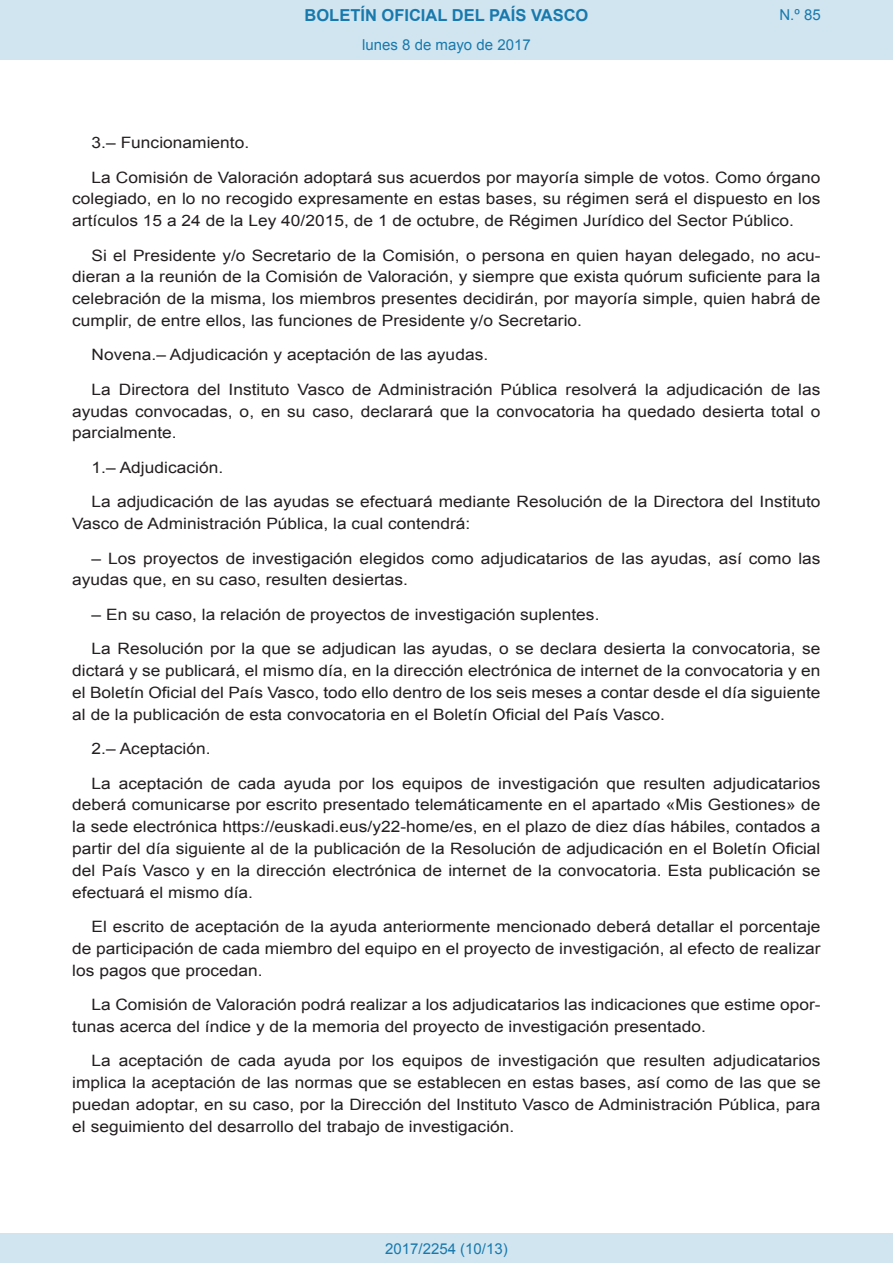
<style>
.page{position:relative;width:893px;height:1263px;background:#fff}
.page>*{position:absolute;margin:0;border:0;box-sizing:border-box;transform-origin:0 0}
.t1{font:700 16.5px "Arial";color:#1879ad}
.BOPVDetalle{font:15.6px/21.8px "Arial";color:#231f20;text-align:justify;scale:1.11 1}
.Paginacion_Centro{font:15px "Arial";color:#1879ad}
</style>
<div class="page">
<div style="left:0;top:0;width:893px;height:60px;background:#d0e5f0"></div>
<div style="left:0;top:1233px;width:893px;height:30px;background:#d0e5f0"></div>
<p class="t1" style="left:305px;top:4px;width:285px">BOLETÍN OFICIAL DEL PAÍS VASCO</p>
<p class="Paginacion_Centro" style="left:362px;top:35px;width:170px">lunes 8 de mayo de 2017</p>
<p class="Paginacion_Centro" style="left:779px;top:5px;width:43px">N.º 85</p>
<p class="BOPVDetalle" style="left:92px;top:132px;width:143px">3.– Funcionamiento.</p>
<p class="BOPVDetalle" style="left:72px;top:166px;width:676px;text-indent:19px">La Comisión de Valoración adoptará sus acuerdos por mayoría simple de votos. Como órgano colegiado, en lo no recogido expresamente en estas bases, su régimen será el dispuesto en los artículos 15 a 24 de la Ley 40/2015, de 1 de octubre, de Régimen Jurídico del Sector Público.</p>
<p class="BOPVDetalle" style="left:72px;top:244px;width:676px;text-indent:19px">Si el Presidente y/o Secretario de la Comisión, o persona en quien hayan delegado, no acu&shy;dieran a la reunión de la Comisión de Valoración, y siempre que exista quórum suficiente para la celebración de la misma, los miembros presentes decidirán, por mayoría simple, quien habrá de cumplir, de entre ellos, las funciones de Presidente y/o Secretario.</p>
<p class="BOPVDetalle" style="left:92px;top:344px;width:359px">Novena.– Adjudicación y aceptación de las ayudas.</p>
<p class="BOPVDetalle" style="left:72px;top:379px;width:676px;text-indent:19px">La Directora del Instituto Vasco de Administración Pública resolverá la adjudicación de las ayudas convocadas, o, en su caso, declarará que la convocatoria ha quedado desierta total o parcialmente.</p>
<p class="BOPVDetalle" style="left:92px;top:457px;width:120px">1.– Adjudicación.</p>
<p class="BOPVDetalle" style="left:72px;top:491px;width:676px;text-indent:19px">La adjudicación de las ayudas se efectuará mediante Resolución de la Directora del Instituto<br>Vasco de Administración Pública, la cual contendrá:</p>
<p class="BOPVDetalle" style="left:72px;top:547px;width:676px;text-indent:19px">– Los proyectos de investigación elegidos como adjudicatarios de las ayudas, así como las ayudas que, en su caso, resulten desiertas.</p>
<p class="BOPVDetalle" style="left:92px;top:604px;width:459px">– En su caso, la relación de proyectos de investigación suplentes.</p>
<p class="BOPVDetalle" style="left:72px;top:638px;width:676px;text-indent:19px">La Resolución por la que se adjudican las ayudas, o se declara desierta la convocatoria, se dictará y se publicará, el mismo día, en la dirección electrónica de internet de la convocatoria y en el Boletín Oficial del País Vasco, todo ello dentro de los seis meses a contar desde el día siguiente al de la publicación de esta convocatoria en el Boletín Oficial del País Vasco.</p>
<p class="BOPVDetalle" style="left:92px;top:738px;width:109px">2.– Aceptación.</p>
<p class="BOPVDetalle" style="left:72px;top:772px;width:676px;text-indent:19px">La aceptación de cada ayuda por los equipos de investigación que resulten adjudicatarios deberá comunicarse por escrito presentado telemáticamente en el apartado «Mis Gestiones» de la sede electrónica https://euskadi.eus/y22-home/es, en el plazo de diez días hábiles, contados a partir del día siguiente al de la publicación de la Resolución de adjudicación en el Boletín Oficial del País Vasco y en la dirección electrónica de internet de la convocatoria. Esta publicación se efectuará el mismo día.</p>
<p class="BOPVDetalle" style="left:72px;top:916px;width:676px;text-indent:19px">El escrito de aceptación de la ayuda anteriormente mencionado deberá detallar el porcentaje de participación de cada miembro del equipo en el proyecto de investigación, al efecto de realizar los pagos que procedan.</p>
<p class="BOPVDetalle" style="left:72px;top:994px;width:676px;text-indent:19px">La Comisión de Valoración podrá realizar a los adjudicatarios las indicaciones que estime opor&shy;tunas acerca del índice y de la memoria del proyecto de investigación presentado.</p>
<p class="BOPVDetalle" style="left:72px;top:1050px;width:676px;text-indent:19px">La aceptación de cada ayuda por los equipos de investigación que resulten adjudicatarios implica la aceptación de las normas que se establecen en estas bases, así como de las que se puedan adoptar, en su caso, por la Dirección del Instituto Vasco de Administración Pública, para el seguimiento del desarrollo del trabajo de investigación.</p>
<p class="Paginacion_Centro" style="left:385px;top:1238px;width:124px">2017/2254 (10/13)</p>
</div>
